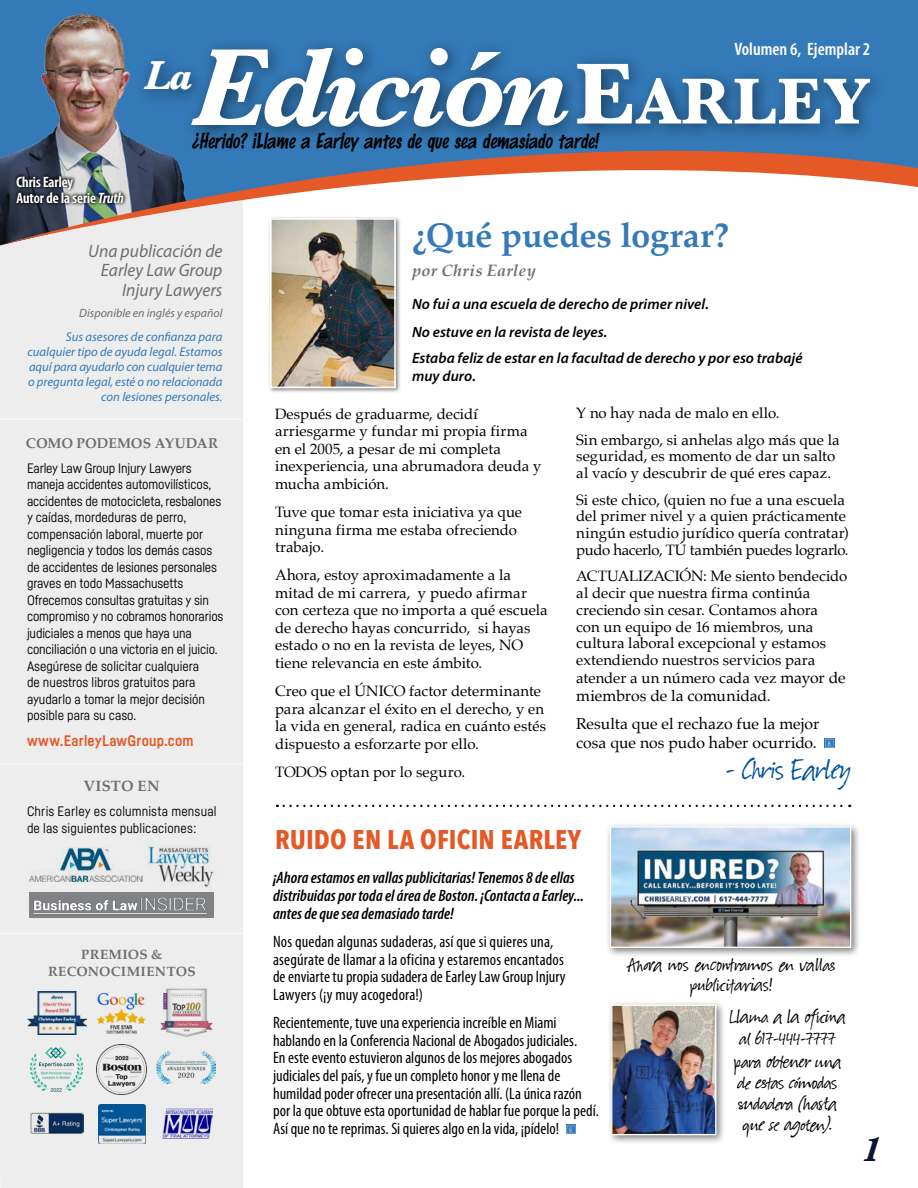
<style>
.page{position:relative;width:918px;height:1188px;background:#fff}
.page>*{position:absolute;margin:0;border:0;box-sizing:border-box;transform-origin:0 0}
.t1{font:italic 700 114px "Baskerville";letter-spacing:-.045em;color:#fff}
.t2{font:italic 700 42px "Baskerville";color:#fff}
.t3{font:italic 700 35.25px "Baskerville";color:#0b1432}
.t4{font:700 34.5px "Palatino";letter-spacing:-.01em;color:#347ab8}
.t5{font:34.5px "Suomi Hand Script";letter-spacing:-.005em;color:#00529c}
.t6{font:700 27px "Avenir Next Condensed";letter-spacing:.01em;color:#e45926}
.t7{font:22.8px/21.6px "Suomi Hand Script";letter-spacing:-.01em;color:#000;text-align:center}
.t8{font:italic 20.55px "DS Marker Felt";color:#000;scale:.93 1}
.t9{font:italic 18px/19.5px "Myriad Pro";color:#6d6e71;text-align:right}
.t10{font:600 condensed 18px "Myriad Pro";color:#fff}
.t11{font:condensed 16.5px/17.5px "Myriad Pro";color:#000}
.t12{font:italic 600 condensed 16.5px/17.5px "Myriad Pro";color:#000}
.t13{font:italic 700 16.5px "Palatino";letter-spacing:.015em;color:#6d6e71}
.t14{font:15.75px/27.9px "Palatino";color:#000}
.t15{font:15px/17.5px "Palatino";color:#000}
.t16{font:italic 600 15px/27.6px "Myriad Pro";letter-spacing:.005em;color:#000}
.t17{font:600 condensed 15px/16.5px "Myriad Pro";color:#fff}
.t18{font:700 15px "Fabrikat";letter-spacing:.015em;color:#e45926}
.t19{font:700 15px "Palatino";letter-spacing:.02em;color:#6d6e71}
.t20{font:700 14.25px "Palatino";color:#6d6e71}
.t21{font:13.5px/16.5px "Fabrikat";letter-spacing:-.01em;color:#000}
.t22{font:13.5px/17.2px "Fabrikat";letter-spacing:.01em;color:#000}
.t23{font:700 13.5px/16.5px "Palatino";letter-spacing:.025em;color:#6d6e71;text-align:center}
.t24{font:italic 12.75px/15px "Myriad Pro";color:#347ab8;text-align:right}
.t25{font:italic 12px "Myriad Pro";color:#6d6e71}
.s1{font-style:normal;font-size:90px}
.s2{font-style:normal;font-size:67.5px}
.s3{font-style:italic}
.s4{font-size:15.75px}
</style>
<div class="page">
<div style="left:0;top:245px;width:243px;height:943px;background:#ededee"></div>
<div style="left:0;top:0;width:918px;height:93px;background:#347ab8"></div>
<img style="left:0;top:13px;width:203px;height:80px">
<div style="left:134px;top:37px;width:753px;height:108px;background:#000;opacity:.5"></div>
<hr style="left:0;top:419px;width:246px;height:1px;background:#fff">
<svg style="left:0;top:93px;width:918px;height:152px"></svg>
<img style="left:13px;top:173px;width:114px;height:33px">
<hr style="left:0;top:764px;width:245px;height:1px;background:#fff">
<hr style="left:0;top:933px;width:245px;height:1px;background:#fff">
<img style="left:29px;top:847px;width:113px;height:35px">
<img style="left:142px;top:841px;width:78px;height:48px">
<div style="left:29px;top:893px;width:185px;height:25px;background:#808285"></div>
<img style="left:34px;top:897px;width:173px;height:17px">
<img style="left:30px;top:1113px;width:54px;height:21px">
<img style="left:99px;top:1104px;width:47px;height:39px">
<img style="left:97px;top:1045px;width:50px;height:50px">
<img style="left:28px;top:992px;width:54px;height:42px">
<img style="left:162px;top:989px;width:50px;height:48px">
<img style="left:31px;top:1048px;width:52px;height:43px">
<img style="left:157px;top:1052px;width:59px;height:31px">
<img style="left:82px;top:981px;width:80px;height:64px">
<img style="left:162px;top:1108px;width:51px;height:30px">
<svg style="left:825px;top:738px;width:9px;height:10px"></svg>
<div style="left:268px;top:216px;width:133px;height:178px;background:#000;opacity:.5"></div>
<img style="left:273px;top:221px;width:120px;height:164px">
<div style="left:270px;top:218px;width:126px;height:170px;border:2px solid #fff"></div>
<svg style="left:566px;top:1125px;width:10px;height:9px"></svg>
<svg style="left:284px;top:805px;width:566px;height:2px"></svg>
<div style="left:607px;top:1000px;width:119px;height:145px;background:#000;opacity:.5"></div>
<img style="left:613px;top:1007px;width:101px;height:126px">
<div style="left:611px;top:1005px;width:105px;height:130px;border:1px solid #fff"></div>
<div style="left:606px;top:822px;width:255px;height:136px;background:#000;opacity:.5"></div>
<img style="left:612px;top:828px;width:237px;height:118px">
<div style="left:610px;top:826px;width:241px;height:122px;border:1px solid #fff"></div>
<p class="t10" style="left:735px;top:39px;width:137px">Volumen 6, Ejemplar 2</p>
<h1 class="t1" style="left:191px;top:9px;width:681px">Edición<span class="s1">E</span><span class="s2">ARLEY</span></h1>
<h2 class="t2" style="left:144px;top:46px;width:50px">La</h2>
<p class="t17" style="left:17px;top:174px;width:109px">Chris Earley<br>Autor de la serie <span class="s3">Truth</span></p>
<h3 class="t8" style="left:192px;top:128px;width:443px">¿Herido? ¡Llame a Earley antes de que sea demasiado tarde!</h3>
<p class="t9" style="left:88px;top:241px;width:136px">Una publicación de<br>Earley Law Group<br>Injury Lawyers</p>
<p class="t25" style="left:79px;top:306px;width:145px">Disponible en inglés y español</p>
<p class="t24" style="left:27px;top:329px;width:197px">Sus asesores de confianza para cualquier tipo de ayuda legal. Estamos aquí para ayudarlo con cualquier tema o pregunta legal, esté o no relacionada con lesiones personales.</p>
<p class="t20" style="left:26px;top:431px;width:194px">COMO PODEMOS AYUDAR</p>
<p class="t21" style="left:27px;top:459px;width:198px">Earley Law Group Injury Lawyers maneja accidentes automovilísticos, accidentes de motocicleta, resbalones y caídas, mordeduras de perro, compensación laboral, muerte por negligencia y todos los demás casos de accidentes de lesiones personales graves en todo Massachusetts Ofrecemos consultas gratuitas y sin compromiso y no cobramos honorarios judiciales a menos que haya una conciliación o una victoria en el juicio.<br>Asegúrese de solicitar cualquiera<br>de nuestros libros gratuitos para ayudarlo a tomar la mejor decisión posible para su caso.</p>
<p class="t18" style="left:27px;top:732px;width:168px">www.EarleyLawGroup.com</p>
<p class="t19" style="left:83px;top:773px;width:78px">VISTO EN</p>
<p class="t22" style="left:27px;top:802px;width:191px">Chris Earley es columnista mensual de las siguientes publicaciones:</p>
<p class="t23" style="left:48px;top:946px;width:149px">PREMIOS &amp;<br>RECONOCIMIENTOS</p>
<h3 class="t4" style="left:412px;top:206px;width:319px">¿Qué puedes lograr?</h3>
<p class="t13" style="left:412px;top:257px;width:125px">por Chris Earley</p>
<p class="t16" style="left:412px;top:290px;width:298px">No fui a una escuela de derecho de primer nivel.<br>No estuve en la revista de leyes.</p>
<p class="t16" style="left:412px;top:348px;width:392px;line-height:18.3px">Estaba feliz de estar en la facultad de derecho y por eso trabajé muy duro.</p>
<p class="t15" style="left:275px;top:405px;width:268px">Después de graduarme, decidí arriesgarme y fundar mi propia firma en el 2005, a pesar de mi completa inexperiencia, una abrumadora deuda y mucha ambición.</p>
<p class="t15" style="left:275px;top:503px;width:249px">Tuve que tomar esta iniciativa ya que ninguna firma me estaba ofreciendo trabajo.</p>
<p class="t15" style="left:275px;top:566px;width:274px">Ahora, estoy aproximadamente a la mitad de mi carrera, y puedo afirmar con certeza que no importa a qué escuela de derecho hayas concurrido, si hayas estado o no en la revista de leyes, NO tiene relevancia en este ámbito.</p>
<p class="t15" style="left:275px;top:682px;width:273px">Creo que el ÚNICO factor determinante para alcanzar el éxito en el derecho, y en la vida en general, radica en cuánto estés dispuesto a esforzarte por ello.</p>
<p class="t15" style="left:275px;top:763px;width:192px">TODOS optan por lo seguro.</p>
<p class="t15" style="left:576px;top:400px;width:265px;line-height:26.5px">Y no hay nada de malo en ello.<br>Sin embargo, si anhelas algo más que la</p>
<p class="t15" style="left:576px;top:448px;width:260px;line-height:16.8px">seguridad, es momento de dar un salto al vacío y descubrir de qué eres capaz.</p>
<p class="t15" style="left:576px;top:491px;width:274px;line-height:16.8px">Si este chico, (quien no fue a una escuela del primer nivel y a quien prácticamente ningún estudio jurídico quería contratar) pudo hacerlo, TÚ también puedes lograrlo.</p>
<p class="t15" style="left:576px;top:568px;width:273px;line-height:16.8px">ACTUALIZACIÓN: Me siento bendecido al decir que nuestra firma continúa creciendo sin cesar. Contamos ahora<br>con un equipo de 16 miembros, una cultura laboral excepcional y estamos extendiendo nuestros servicios para</p>
<p class="t15" style="left:576px;top:669px;width:271px">atender a un número cada vez <span class="s4">mayor de</span></p>
<p class="t14" style="left:576px;top:682px;width:244px">miembros de la comunidad.<br>Resulta que el rechazo fue la mejor</p>
<p class="t14" style="left:576px;top:728px;width:242px">cosa que nos pudo haber ocurrido.</p>
<h3 class="t5" style="left:725px;top:753px;width:127px">- Chris Earley</h3>
<h3 class="t6" style="left:275px;top:823px;width:307px">RUIDO EN LA OFICIN EARLEY</h3>
<p class="t12" style="left:273px;top:869px;width:313px">¡Ahora estamos en vallas publicitarias! Tenemos 8 de ellas distribuidas por toda el área de Boston. ¡Contacta a Earley... antes de que sea demasiado tarde!</p>
<p class="t11" style="left:273px;top:933px;width:294px">Nos quedan algunas sudaderas, así que si quieres una, asegúrate de llamar a la oficina y estaremos encantados de enviarte tu propia sudadera de Earley Law Group Injury Lawyers (¡y muy acogedora!)</p>
<p class="t11" style="left:273px;top:1014px;width:327px">Recientemente, tuve una experiencia increíble en Miami hablando en la Conferencia Nacional de Abogados judiciales.<br>En este evento estuvieron algunos de los mejores abogados judiciales del país, y fue un completo honor y me llena de humildad poder ofrecer una presentación allí. (La única razón por la que obtuve esta oportunidad de hablar fue porque la pedí.<br>Así que no te reprimas. Si quieres algo en la vida, ¡pídelo!</p>
<h3 class="t7" style="left:628px;top:956px;width:209px;line-height:19.5px">Ahora nos encontramos en vallas publicitarias!</h3>
<h3 class="t7" style="left:729px;top:1007px;width:117px">Llama a la oficina al 617-444-7777 para obtener una de estas cómodas sudadera (hasta que se agoten).</h3>
<h3 class="t3" style="left:862px;top:1125px;width:20px">1</h3>
</div>
